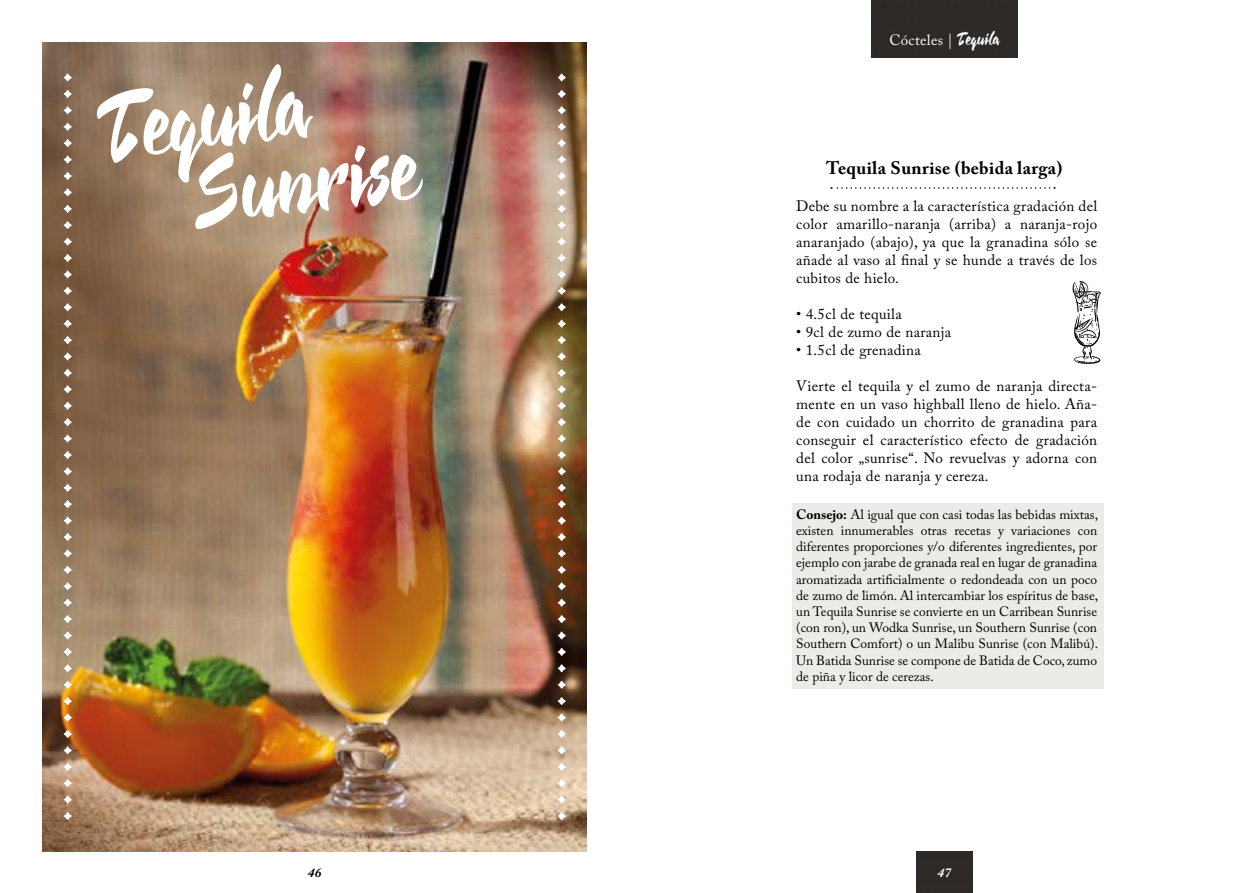
<style>
.page{position:relative;width:1259px;height:893px;background:#fff}
.page>*{position:absolute;margin:0;border:0;box-sizing:border-box;transform-origin:0 0}
.t1{font:102.6px/75.4px "Cienfuegos";color:#fff}
.t2{font:700 18px "Adobe Caslon Pro";letter-spacing:.02em;color:#000}
.t3{font:15px/18px "Adobe Caslon Pro";letter-spacing:.02em;color:#000;text-align:justify}
.t4{font:15px "Adobe Caslon Pro";letter-spacing:.02em;color:#fff}
.t5{font:13.5px/16.2px "Adobe Caslon Pro";color:#000;text-align:justify}
.t6{font:italic 700 13.5px "Adobe Caslon Pro";color:#000}
.t7{font:italic 700 13.5px "Adobe Caslon Pro";color:#fff}
.s1{font-family:"Cienfuegos";font-size:19.5px}
.s2{font-weight:700}
</style>
<div class="page">
<div style="left:916px;top:851px;width:56px;height:42px;background:#2d2927"></div>
<div style="left:871px;top:0;width:146px;height:58px;background:#2d2a27"></div>
<div style="left:792px;top:504px;width:311px;height:185px;background:#edebe7"></div>
<img style="left:43px;top:43px;width:544px;height:808px">
<svg style="left:1072px;top:281px;width:29px;height:83px"></svg>
<svg style="left:64px;top:550px;width:8px;height:7px"></svg>
<svg style="left:64px;top:533px;width:8px;height:8px"></svg>
<svg style="left:64px;top:517px;width:8px;height:7px"></svg>
<svg style="left:64px;top:500px;width:8px;height:8px"></svg>
<svg style="left:64px;top:484px;width:8px;height:8px"></svg>
<svg style="left:64px;top:467px;width:8px;height:8px"></svg>
<svg style="left:64px;top:451px;width:8px;height:8px"></svg>
<svg style="left:64px;top:435px;width:8px;height:7px"></svg>
<svg style="left:64px;top:418px;width:8px;height:8px"></svg>
<svg style="left:64px;top:402px;width:8px;height:8px"></svg>
<svg style="left:64px;top:385px;width:8px;height:8px"></svg>
<svg style="left:64px;top:369px;width:8px;height:8px"></svg>
<svg style="left:64px;top:353px;width:8px;height:7px"></svg>
<svg style="left:64px;top:336px;width:8px;height:8px"></svg>
<svg style="left:64px;top:320px;width:8px;height:8px"></svg>
<svg style="left:64px;top:303px;width:8px;height:8px"></svg>
<svg style="left:64px;top:287px;width:8px;height:8px"></svg>
<svg style="left:64px;top:271px;width:8px;height:7px"></svg>
<svg style="left:64px;top:254px;width:8px;height:8px"></svg>
<svg style="left:64px;top:238px;width:8px;height:7px"></svg>
<svg style="left:64px;top:221px;width:8px;height:8px"></svg>
<svg style="left:64px;top:205px;width:8px;height:8px"></svg>
<svg style="left:64px;top:188px;width:8px;height:8px"></svg>
<svg style="left:64px;top:172px;width:8px;height:8px"></svg>
<svg style="left:64px;top:156px;width:8px;height:7px"></svg>
<svg style="left:64px;top:139px;width:8px;height:8px"></svg>
<svg style="left:64px;top:123px;width:8px;height:8px"></svg>
<svg style="left:64px;top:106px;width:8px;height:8px"></svg>
<svg style="left:64px;top:90px;width:8px;height:8px"></svg>
<svg style="left:64px;top:74px;width:8px;height:7px"></svg>
<svg style="left:64px;top:566px;width:8px;height:8px"></svg>
<svg style="left:64px;top:582px;width:8px;height:8px"></svg>
<svg style="left:64px;top:599px;width:8px;height:8px"></svg>
<svg style="left:64px;top:615px;width:8px;height:8px"></svg>
<svg style="left:64px;top:632px;width:8px;height:7px"></svg>
<svg style="left:64px;top:648px;width:8px;height:8px"></svg>
<svg style="left:64px;top:664px;width:8px;height:8px"></svg>
<svg style="left:64px;top:681px;width:8px;height:8px"></svg>
<svg style="left:64px;top:697px;width:8px;height:8px"></svg>
<svg style="left:64px;top:714px;width:8px;height:7px"></svg>
<svg style="left:64px;top:730px;width:8px;height:8px"></svg>
<svg style="left:64px;top:746px;width:8px;height:8px"></svg>
<svg style="left:64px;top:763px;width:8px;height:8px"></svg>
<svg style="left:64px;top:779px;width:8px;height:8px"></svg>
<svg style="left:64px;top:796px;width:8px;height:7px"></svg>
<svg style="left:64px;top:812px;width:8px;height:8px"></svg>
<svg style="left:558px;top:550px;width:8px;height:7px"></svg>
<svg style="left:558px;top:533px;width:8px;height:8px"></svg>
<svg style="left:558px;top:517px;width:8px;height:7px"></svg>
<svg style="left:558px;top:500px;width:8px;height:8px"></svg>
<svg style="left:558px;top:484px;width:8px;height:8px"></svg>
<svg style="left:558px;top:467px;width:8px;height:8px"></svg>
<svg style="left:558px;top:451px;width:8px;height:8px"></svg>
<svg style="left:558px;top:435px;width:8px;height:7px"></svg>
<svg style="left:558px;top:418px;width:8px;height:8px"></svg>
<svg style="left:558px;top:402px;width:8px;height:8px"></svg>
<svg style="left:558px;top:385px;width:8px;height:8px"></svg>
<svg style="left:558px;top:369px;width:8px;height:8px"></svg>
<svg style="left:558px;top:353px;width:8px;height:7px"></svg>
<svg style="left:558px;top:336px;width:8px;height:8px"></svg>
<svg style="left:558px;top:320px;width:8px;height:8px"></svg>
<svg style="left:558px;top:303px;width:8px;height:8px"></svg>
<svg style="left:558px;top:287px;width:8px;height:8px"></svg>
<svg style="left:558px;top:271px;width:8px;height:7px"></svg>
<svg style="left:558px;top:254px;width:8px;height:8px"></svg>
<svg style="left:558px;top:238px;width:8px;height:7px"></svg>
<svg style="left:558px;top:221px;width:8px;height:8px"></svg>
<svg style="left:558px;top:205px;width:8px;height:8px"></svg>
<svg style="left:558px;top:188px;width:8px;height:8px"></svg>
<svg style="left:558px;top:172px;width:8px;height:8px"></svg>
<svg style="left:558px;top:156px;width:8px;height:7px"></svg>
<svg style="left:558px;top:139px;width:8px;height:8px"></svg>
<svg style="left:558px;top:123px;width:8px;height:8px"></svg>
<svg style="left:558px;top:106px;width:8px;height:8px"></svg>
<svg style="left:558px;top:90px;width:8px;height:8px"></svg>
<svg style="left:558px;top:74px;width:8px;height:7px"></svg>
<svg style="left:558px;top:566px;width:8px;height:8px"></svg>
<svg style="left:558px;top:582px;width:8px;height:8px"></svg>
<svg style="left:558px;top:599px;width:8px;height:8px"></svg>
<svg style="left:558px;top:615px;width:8px;height:8px"></svg>
<svg style="left:558px;top:632px;width:8px;height:7px"></svg>
<svg style="left:558px;top:648px;width:8px;height:8px"></svg>
<svg style="left:558px;top:664px;width:8px;height:8px"></svg>
<svg style="left:558px;top:681px;width:8px;height:8px"></svg>
<svg style="left:558px;top:697px;width:8px;height:8px"></svg>
<svg style="left:558px;top:714px;width:8px;height:7px"></svg>
<svg style="left:558px;top:730px;width:8px;height:8px"></svg>
<svg style="left:558px;top:746px;width:8px;height:8px"></svg>
<svg style="left:558px;top:763px;width:8px;height:8px"></svg>
<svg style="left:558px;top:779px;width:8px;height:8px"></svg>
<svg style="left:558px;top:796px;width:8px;height:7px"></svg>
<svg style="left:558px;top:812px;width:8px;height:8px"></svg>
<svg style="left:831px;top:187px;width:224px;height:2px"></svg>
<h1 class="t1" style="left:176px;top:85px;width:228px;text-indent:-82px;rotate:-7deg">Tequila<br>Sunrise</h1>
<p class="t4" style="left:889px;top:31px;width:111px">Cócteles | <span class="s1">Tequila</span></p>
<h2 class="t2" style="left:826px;top:157px;width:238px">Tequila Sunrise (bebida larga)</h2>
<p class="t3" style="left:796px;top:197px;width:302px">Debe su nombre a la característica gradación del color amarillo-naranja (arriba) a naranja-rojo anaranjado (abajo), ya que la granadina sólo se añade al vaso al final y se hunde a través de los cubitos de hielo.</p>
<p class="t3" style="left:796px;top:305px;width:107px">• 4.5cl de tequila</p>
<p class="t3" style="left:796px;top:323px;width:156px">• 9cl de zumo de naranja</p>
<p class="t3" style="left:796px;top:341px;width:126px">• 1.5cl de grenadina</p>
<p class="t3" style="left:796px;top:377px;width:302px">Vierte el tequila y el zumo de naranja directa&shy;mente en un vaso highball lleno de hielo. Aña&shy;de con cuidado un chorrito de granadina para conseguir el característico efecto de gradación del color „sunrise“. No revuelvas y adorna con una rodaja de naranja y cereza.</p>
<p class="t5" style="left:796px;top:506px;width:303px"><span class="s2">Consejo:</span> Al igual que con casi todas las bebidas mixtas, existen innumerables otras recetas y variaciones con diferentes proporciones y/o diferentes ingredientes, por ejemplo con jarabe de granada real en lugar de granadina aromatizada artificialmente o redondeada con un poco de zumo de limón. Al intercambiar los espíritus de base, un Tequila Sunrise se convierte en un Carribean Sunrise (con ron), un Wodka Sunrise, un Southern Sunrise (con Southern Comfort) o un Malibu Sunrise (con Malibú).<br>Un Batida Sunrise se compone de Batida de Coco, zumo de piña y licor de cerezas.</p>
<p class="t6" style="left:308px;top:864px;width:15px">46</p>
<p class="t7" style="left:937px;top:864px;width:15px">47</p>
</div>
